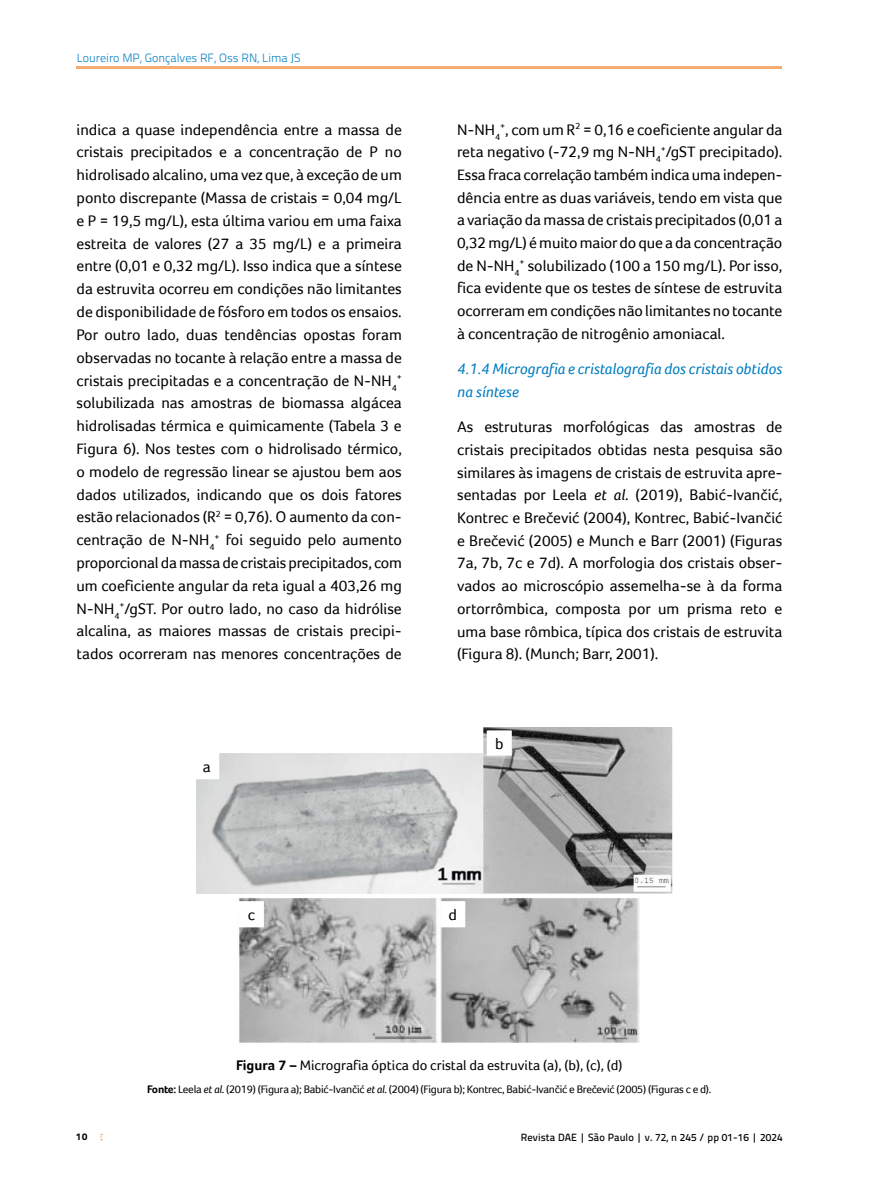
<style>
.page{position:relative;width:893px;height:1191px;background:#fff}
.page>*{position:absolute;margin:0;border:0;box-sizing:border-box;transform-origin:0 0}
.t1{font:15.75px/22.8px "Foco";color:#000;text-align:justify}
.t2{font:italic 15.75px/22.6px "Foco";color:#007ec3}
.t3{font:14.25px "Foco";color:#000}
.t4{font:300 12px "Titillium Text 22 L";color:#007ec3}
.t5{font:11.25px "Foco";letter-spacing:-.02em;color:#000}
.t6{font:500 10.5px "Titillium Text 22 L";letter-spacing:.01em;color:#000}
.t7{font:800 9.75px "Titillium Text 22 L";color:#000}
.t8{font:9.15px "Foco";color:#000}
.s1{font-style:italic}
.s2{font-weight:700}
</style>
<div class="page">
<hr style="left:77px;top:66px;width:705px;height:3px;background:#f6ab72">
<img style="left:197px;top:753px;width:287px;height:140px">
<img style="left:484px;top:728px;width:189px;height:165px">
<img style="left:239px;top:898px;width:400px;height:144px">
<div style="left:487px;top:731px;width:24px;height:24px;background:#fff"></div>
<div style="left:487px;top:730px;width:25px;height:25px;border:2px solid #fff"></div>
<div style="left:195px;top:753px;width:23px;height:25px;background:#fff"></div>
<div style="left:240px;top:902px;width:23px;height:24px;background:#fff"></div>
<div style="left:441px;top:902px;width:23px;height:24px;background:#fff"></div>
<p class="t4" style="left:77px;top:49px;width:225px">Loureiro MP, Gonçalves RF, Oss RN, Lima JS</p>
<p class="t1" style="left:77px;top:118px;width:327px">indica a quase independência entre a massa de cristais precipitados e a concentração de P no hidrolisado alcalino, uma vez que, à exceção de um ponto discrepante (Massa de cristais = 0,04 mg/L e P = 19,5 mg/L), esta última variou em uma faixa estreita de valores (27 a 35 mg/L) e a primeira entre (0,01 e 0,32 mg/L). Isso indica que a síntese da estruvita ocorreu em condições não limitantes de disponibilidade de fósforo em todos os ensaios.<br>Por outro lado, duas tendências opostas foram observadas no tocante à relação entre a massa de cristais precipitadas e a concentração de N-NH<sub>4</sub></p>
<p class="t8" style="left:397px;top:372px;width:7px">+</p>
<p class="t1" style="left:77px;top:391px;width:327px">solubilizada nas amostras de biomassa algácea hidrolisadas térmica e quimicamente (Tabela 3 e Figura 6). Nos testes com o hidrolisado térmico, o modelo de regressão linear se ajustou bem aos dados utilizados, indicando que os dois fatores estão relacionados (R<sup>2</sup> = 0,76). O aumento da con&shy;centração de N-NH<sub>4</sub><sup>+</sup> foi seguido pelo aumento proporcional da massa de cristais precipitados, com um coeficiente angular da reta igual a 403,26 mg N-NH<sub>4</sub><sup>+</sup>/gST. Por outro lado, no caso da hidrólise alcalina, as maiores massas de cristais precipi&shy;tados ocorreram nas menores concentrações de</p>
<p class="t1" style="left:203px;top:755px;width:9px">a</p>
<p class="t1" style="left:457px;top:118px;width:327px">N-NH<sub>4</sub><sup>+</sup>, com um R<sup>2</sup> = 0,16 e coeficiente angular da reta negativo (-72,9 mg N-NH<sub>4</sub><sup>+</sup>/gST precipitado).<br>Essa fraca correlação também indica uma indepen&shy;dência entre as duas variáveis, tendo em vista que a variação da massa de cristais precipitados (0,01 a 0,32 mg/L) é muito maior do que a da concentração de N-NH<sub>4</sub><sup>+</sup> solubilizado (100 a 150 mg/L). Por isso, fica evidente que os testes de síntese de estruvita ocorreram em condições não limitantes no tocante à concentração de nitrogênio amoniacal.</p>
<p class="t2" style="left:457px;top:357px;width:327px">4.1.4 Micrografia e cristalografia dos cristais obtidos na síntese</p>
<p class="t1" style="left:457px;top:415px;width:327px">As estruturas morfológicas das amostras de cristais precipitados obtidas nesta pesquisa são similares às imagens de cristais de estruvita apre&shy;sentadas por Leela <span class="s1">et al</span>. (2019), Babić-Ivančić, Kontrec e Brečević (2004), Kontrec, Babić-Ivančić e Brečević (2005) e Munch e Barr (2001) (Figuras 7a, 7b, 7c e 7d). A morfologia dos cristais obser&shy;vados ao microscópio assemelha-se à da forma ortorrômbica, composta por um prisma reto e uma base rômbica, típica dos cristais de estruvita (Figura 8). (Munch; Barr, 2001).</p>
<p class="t1" style="left:495px;top:732px;width:10px">b</p>
<p class="t1" style="left:248px;top:903px;width:9px">c</p>
<p class="t1" style="left:448px;top:903px;width:10px">d</p>
<p class="t3" style="left:236px;top:1057px;width:388px"><span class="s2">Figura 7 –</span> Micrografia óptica do cristal da estruvita (a), (b), (c), (d)</p>
<p class="t5" style="left:147px;top:1082px;width:566px"><span class="s2">Fonte:</span> Leela <span class="s1">et al</span>. (2019) (Figura a); Babić-Ivančić <span class="s1">et al</span>. (2004) (Figura b); Kontrec, Babić-Ivančić e Brečević (2005) (Figuras c e d).</p>
<p class="t7" style="left:76px;top:1129px;width:13px">10</p>
<p class="t6" style="left:521px;top:1129px;width:263px">Revista DAE | São Paulo | v. 72, n 245 / pp 01-16 | 2024</p>
</div>
